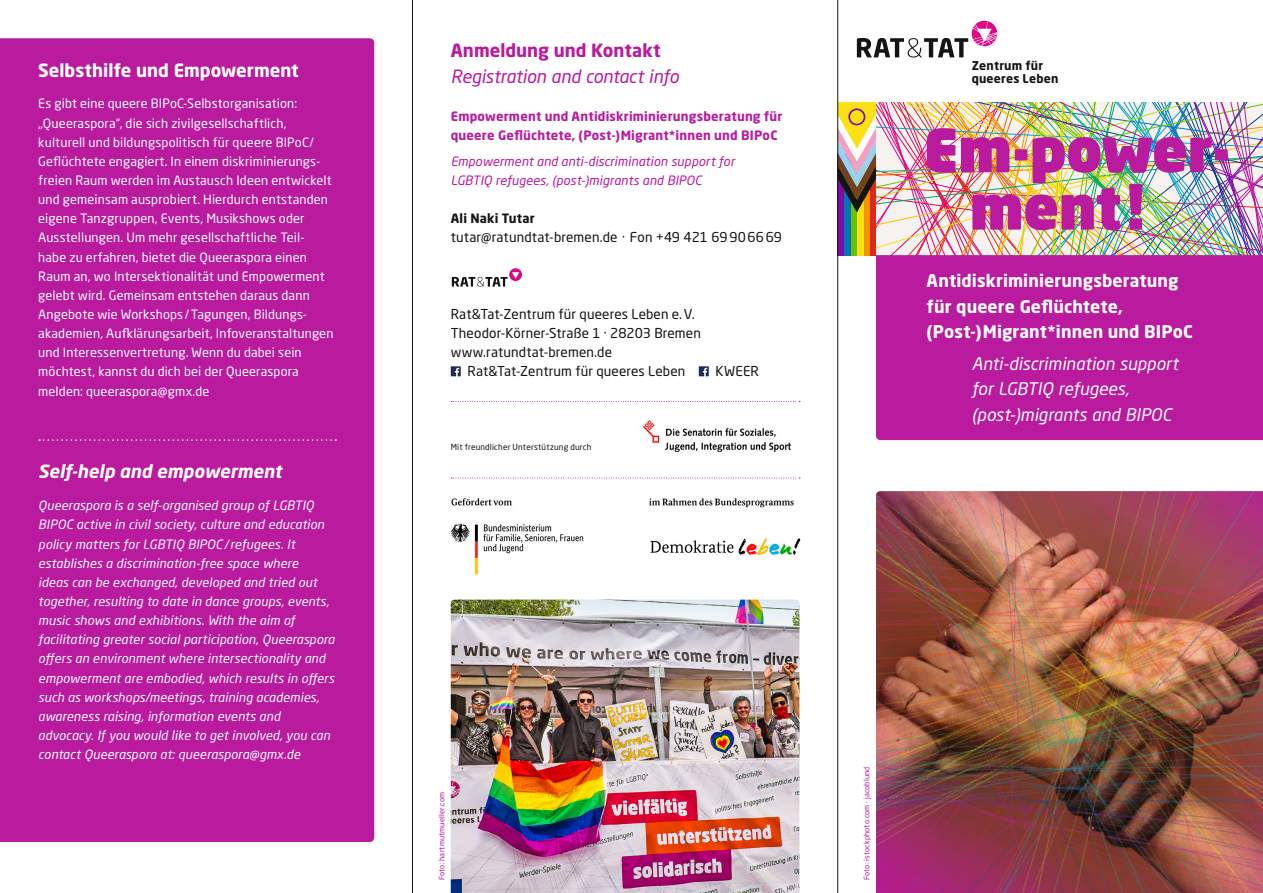
<style>
.page{position:relative;width:1263px;height:893px;background:#fff}
.page>*{position:absolute;margin:0;border:0;box-sizing:border-box;transform-origin:0 0}
.t1{font:900 58.5px/57.4px "Neo Sans Std";letter-spacing:-.01em;color:#b91a9e}
.t2{font:italic 18px "Neo Sans Std";letter-spacing:-.005em;color:#b91a9e}
.t3{font:700 18px "Neo Sans Std";color:#fff}
.t4{font:italic 700 18px "Neo Sans Std";letter-spacing:.005em;color:#fff}
.t5{font:700 18px "Neo Sans Std";color:#b91a9e}
.t6{font:700 17.25px/25.5px "Neo Sans Std";letter-spacing:.005em;color:#fff}
.t7{font:italic 17.25px/25.5px "Neo Sans Std";color:#fff}
.t8{font:13.5px/19.2px "Neo Sans Std";letter-spacing:.01em;color:#141415}
.t9{font:12.75px/19.2px "Neo Sans Std";letter-spacing:.01em;color:#fff}
.t10{font:italic 12.75px/19.2px "Neo Sans Std";letter-spacing:.01em;color:#fff}
.t11{font:700 12.75px/19.2px "Neo Sans Std";letter-spacing:.015em;color:#b91a9e}
.t12{font:italic 12.75px/19.2px "Neo Sans Std";letter-spacing:.01em;color:#b91a9e}
.t13{font:700 12.75px "Neo Sans Std";letter-spacing:.015em;color:#141415}
.t14{font:700 12px/12.8px "Neo Sans Std";letter-spacing:.015em;color:#141415}
.t15{font:8.25px "Neo Sans Std";letter-spacing:.02em;color:#141415}
.t16{font:7.5px "Neo Sans Std";letter-spacing:.025em;color:#b91a9e}
</style>
<div class="page">
<svg style="left:857px;top:21px;width:140px;height:37px"></svg>
<img style="left:838px;top:102px;width:425px;height:153px">
<div style="left:876px;top:255px;width:387px;height:185px;background:#b91a9e"></div>
<img style="left:876px;top:491px;width:387px;height:402px">
<div style="left:0;top:38px;width:374px;height:804px;background:#b91a9e"></div>
<img style="left:451px;top:600px;width:348px;height:293px">
<svg style="left:39px;top:439px;width:297px;height:2px"></svg>
<img style="left:450px;top:498px;width:351px;height:77px">
<svg style="left:509px;top:268px;width:13px;height:13px"></svg>
<svg style="left:452px;top:272px;width:67px;height:15px"></svg>
<svg style="left:451px;top:366px;width:10px;height:10px"></svg>
<svg style="left:699px;top:366px;width:10px;height:10px"></svg>
<svg style="left:451px;top:401px;width:349px;height:1px"></svg>
<img style="left:643px;top:421px;width:148px;height:31px">
<svg style="left:451px;top:478px;width:349px;height:1px"></svg>
<hr style="left:837px;top:0;width:1px;height:893px;background:#141415">
<hr style="left:412px;top:0;width:1px;height:893px;background:#141415">
<h2 class="t3" style="left:38px;top:58px;width:262px">Selbsthilfe und Empowerment</h2>
<p class="t9" style="left:38px;top:94px;width:297px">Es gibt eine queere BIPoC-Selbstorganisation: „Queeraspora“, die sich zivilgesellschaftlich, kulturell und bildungspolitisch für queere BIPoC/ Geflüchtete engagiert. In einem diskriminierungs&shy;freien Raum werden im Austausch Ideen entwickelt und gemeinsam ausprobiert. Hierdurch entstanden eigene Tanzgruppen, Events, Musikshows oder Ausstellungen. Um mehr gesellschaftliche Teil&shy;habe zu erfahren, bietet die Queeraspora einen Raum an, wo Intersektionalität und Empowerment gelebt wird. Gemeinsam entstehen daraus dann Angebote wie Workshops / -Tagungen, Bildungs&shy;akademien, Auflärungsarbeit, Infoveranstaltungen und Interessenvertretung. Wenn du dabei sein möchtest, kannst du dich bei der Queeraspora melden: queeraspora@gmx.de</p>
<h2 class="t4" style="left:38px;top:460px;width:245px">Self-help and empowerment</h2>
<p class="t10" style="left:38px;top:496px;width:298px">Queeraspora is a self-organised group of LGBTIQ BIPOC active in civil society, culture and education policy matters for LGBTIQ BIPOC/refugees. It establishes a discrimination-free space where<br>ideas can be exchanged, developed and tried out together, resulting to date in dance groups, events, music shows and exhibitions. With the aim of facilitating greater social participation, Queeraspora offers an environment where intersectionality and empowerment are embodied, which results in offers such as workshops/meetings, training academies, awareness raising, information events and advocacy. If you would like to get involved, you can contact Queeraspora at: queeraspora@gmx.de</p>
<h2 class="t5" style="left:451px;top:39px;width:212px">Anmeldung und Kontakt</h2>
<h2 class="t2" style="left:451px;top:65px;width:230px">Registration and contact info</h2>
<p class="t11" style="left:451px;top:107px;width:333px">Empowerment und Antidiskriminierungsberatung für queere Geflüchtete, (Post-)Migrant*innen und BIPoC</p>
<p class="t12" style="left:451px;top:151px;width:286px">Empowerment and anti-discrimination support for<br>LGBTIQ refugees, (post-)migrants and BIPOC</p>
<p class="t13" style="left:451px;top:210px;width:86px">Ali Naki Tutar</p>
<p class="t8" style="left:451px;top:228px;width:333px">tutar@ratundtat-bremen.de · Fon +49 421 69906669</p>
<p class="t8" style="left:451px;top:304px;width:252px">Rat&amp;Tat-Zentrum für queeres Leben e.V.<br>Theodor-Körner-Straße 1 · 28203 Bremen www.ratundtat-bremen.de</p>
<p class="t8" style="left:467px;top:362px;width:219px">Rat&amp;Tat-Zentrum für queeres Leben</p>
<p class="t8" style="left:715px;top:362px;width:45px">KWEER</p>
<p class="t15" style="left:451px;top:442px;width:142px">Mit freundlicher Unterstützung durch</p>
<p class="t14" style="left:972px;top:59px;width:88px">Zentrum für queeres Leben</p>
<h1 class="t1" style="left:969px;top:119px;width:262px;text-indent:-46px">Em·power· ment!</h1>
<h3 class="t6" style="left:927px;top:267px;width:268px">Antidiskriminierungsberatung für queere Geflüchtete, (Post-)Migrant*innen und BIPoC</h3>
<h3 class="t7" style="left:972px;top:351px;width:208px">Anti-discrimination support for LGBTIQ refugees, (post-)migrants and BIPOC</h3>
<p class="t16" style="left:437px;top:880px;width:90px;rotate:-90deg">Foto: hartmutmueller.com</p>
<p class="t16" style="left:862px;top:880px;width:115px;rotate:-90deg">Foto: istockphoto.com · jacoblund</p>
</div>
